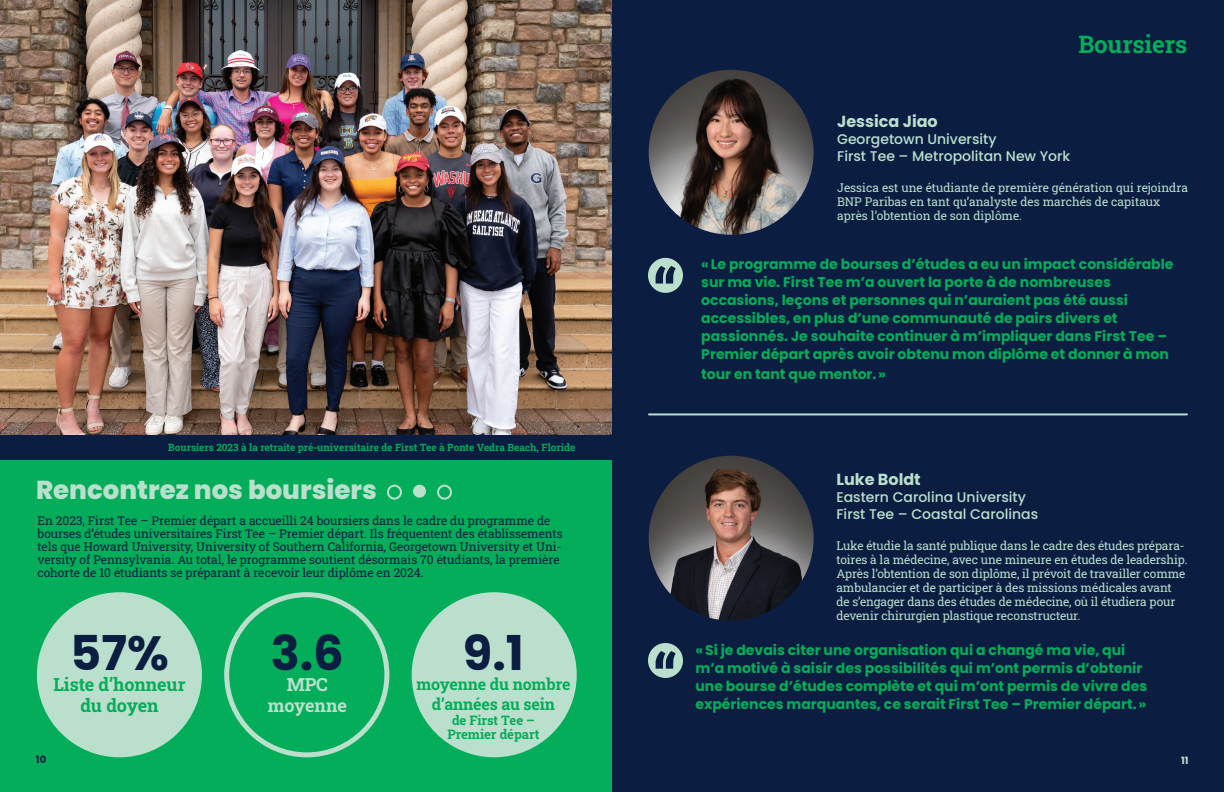
<style>
.page{position:relative;width:1224px;height:792px;background:#fff}
.page>*{position:absolute;margin:0;border:0;box-sizing:border-box;transform-origin:0 0}
.t1{font:700 62px "Roboto Slab";color:#0b1e42}
.t2{font:700 48px "Poppins";color:#0b1e42}
.t3{font:800 26px "Poppins";color:#bae0cd}
.t4{font:700 24px "Roboto Slab";letter-spacing:-.005em;color:#03ad59}
.t5{font:700 18px/21px "Roboto Slab";letter-spacing:-.005em;color:#03ad59;text-align:center}
.t6{font:700 18px/21px "Roboto Slab";letter-spacing:-.005em;color:#bae0cd;text-align:center}
.t7{font:700 16px/20px "Roboto Slab";letter-spacing:-.01em;color:#03ad59;text-align:center}
.t8{font:700 16px "Poppins";color:#bae0cd}
.t9{font:700 14px/18px "Poppins";color:#03ad59}
.t10{font:500 14px/16.8px "Poppins";color:#bae0cd}
.t11{font:700 13px/14px "Roboto Slab";letter-spacing:-.005em;color:#03ad59;text-align:center}
.t12{font:12px/14px "Roboto Slab";letter-spacing:-.01em;color:#bae0cd}
.t13{font:12px/13px "Roboto Slab";color:#0b1e42}
.t14{font:700 10px "Roboto Slab";color:#03ad59}
.t15{font:700 10px "Poppins";color:#0b1e42}
.t16{font:700 10px "Poppins";color:#bae0cd}
</style>
<div class="page">
<div style="left:0;top:431px;width:612px;height:361px;background:#03ad59"></div>
<div style="left:412px;top:592px;width:165px;height:165px;background:#bae0cd;border-radius:50%"></div>
<div style="left:37px;top:592px;width:165px;height:165px;background:#bae0cd;border-radius:50%"></div>
<div style="left:224px;top:592px;width:165px;height:165px;border:5px solid #bae0cd;border-radius:50%"></div>
<div style="left:612px;top:0;width:612px;height:792px;background:#0b1e42"></div>
<img style="left:0;top:0;width:612px;height:435px">
<div style="left:648px;top:258px;width:35px;height:35px;background:#bae0cd;border-radius:50%"></div>
<img style="left:649px;top:70px;width:165px;height:165px;border-radius:82px">
<hr style="left:649px;top:413px;width:538px;height:2px;background:#bae0cd">
<div style="left:648px;top:643px;width:35px;height:35px;background:#bae0cd;border-radius:50%"></div>
<img style="left:649px;top:456px;width:165px;height:165px;border-radius:82px">
<div style="left:0;top:435px;width:612px;height:25px;background:#0b1e42"></div>
<svg style="left:387px;top:484px;width:15px;height:16px"></svg>
<div style="left:437px;top:485px;width:15px;height:15px;border:2px solid #bae0cd;border-radius:50%"></div>
<div style="left:413px;top:485px;width:13px;height:13px;background:#bae0cd;border-radius:50%"></div>
<h3 class="t4" style="left:1078px;top:28px;width:110px">Boursiers</h3>
<p class="t8" style="left:837px;top:112px;width:102px">Jessica Jiao</p>
<p class="t10" style="left:837px;top:131px;width:235px">Georgetown University<br>First Tee – Metropolitan New York</p>
<p class="t12" style="left:837px;top:180px;width:352px">Jessica est une étudiante de première génération qui rejoindra<br>BNP Paribas en tant qu’analyste des marchés de capitaux après l’obtention de son diplôme.</p>
<p class="t14" style="left:168px;top:440px;width:408px">Boursiers 2023 à la retraite pré-universitaire de First Tee à Ponte Vedra Beach, Floride</p>
<h3 class="t3" style="left:36px;top:475px;width:342px">Rencontrez nos boursiers</h3>
<p class="t13" style="left:37px;top:514px;width:527px">En 2023, First Tee – Premier départ a accueilli 24 boursiers dans le cadre du programme de bourses d’études universitaires First Tee – Premier départ. Ils fréquentent des établissements tels que Howard University, University of Southern California, Georgetown University et Uni&shy;versity of Pennsylvania. Au total, le programme soutient désormais 70 étudiants, la première cohorte de 10 étudiants se préparant à recevoir leur diplôme en 2024.</p>
<h2 class="t2" style="left:70px;top:625px;width:100px">57%</h2>
<p class="t5" style="left:54px;top:674px;width:133px">Liste d’honneur du doyen</p>
<h2 class="t2" style="left:271px;top:625px;width:75px">3.6</h2>
<p class="t6" style="left:268px;top:673px;width:81px">MPC moyenne</p>
<h2 class="t2" style="left:463px;top:625px;width:63px">9.1</h2>
<p class="t7" style="left:416px;top:673px;width:155px">moyenne du nombre d’années au sein</p>
<p class="t11" style="left:447px;top:713px;width:94px">de First Tee –<br>Premier départ</p>
<h1 class="t1" style="left:653px;top:249px;width:27px">“</h1>
<p class="t9" style="left:701px;top:255px;width:474px">«Le programme de bourses d’études a eu un impact considérable sur ma vie. First Tee m’a ouvert la porte à de nombreuses occasions, leçons et personnes qui n’auraient pas été aussi accessibles, en plus d’une communauté de pairs divers et passionnés. Je souhaite continuer à m’impliquer dans First Tee – Premier départ après avoir obtenu mon diplôme et donner à mon</p>
<p class="t9" style="left:701px;top:365px;width:186px">tour en tant que mentor.»</p>
<p class="t8" style="left:836px;top:471px;width:86px">Luke Boldt</p>
<p class="t10" style="left:836px;top:489px;width:203px">Eastern Carolina University<br>First Tee – Coastal Carolinas</p>
<p class="t12" style="left:836px;top:538px;width:353px">Luke étudie la santé publique dans le cadre des études prépara&shy;toires à la médecine, avec une mineure en études de leadership.<br>Après l’obtention de son diplôme, il prévoit de travailler comme ambulancier et de participer à des missions médicales avant de s’engager dans des études de médecine, où il étudiera pour devenir chirurgien plastique reconstructeur.</p>
<h1 class="t1" style="left:653px;top:634px;width:27px">“</h1>
<p class="t9" style="left:696px;top:641px;width:453px">«Si je devais citer une organisation qui a changé ma vie, qui m’a motivé à saisir des possibilités qui m’ont permis d’obtenir une bourse d’études complète et qui m’ont permis de vivre des expériences marquantes, ce serait First Tee – Premier départ.»</p>
<p class="t15" style="left:36px;top:754px;width:12px">10</p>
<p class="t16" style="left:1181px;top:754px;width:9px">11</p>
</div>
